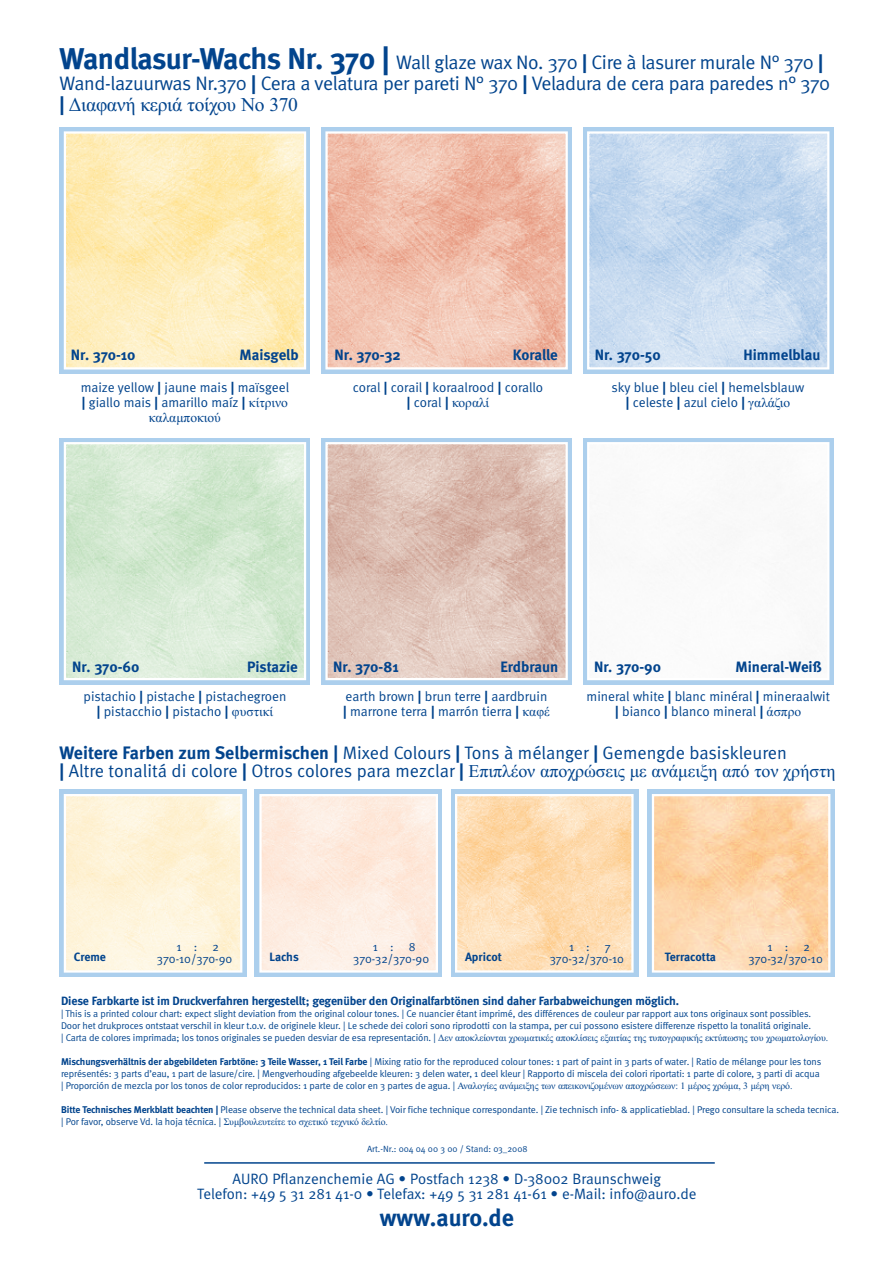
<style>
.page{position:relative;width:893px;height:1263px;background:#fff}
.page>*{position:absolute;margin:0;border:0;box-sizing:border-box;transform-origin:0 0}
.t1{font:700 24px "Meta";color:#02448d}
.t2{font:19.5px/21px "Meta Normal";letter-spacing:-.02em;color:#02448d}
.t3{font:19.5px "Times New Roman";letter-spacing:-.015em;color:#02448d}
.t4{font:18px/18.6px "Meta Normal";color:#02448d}
.t5{font:15px/15px "Meta Normal";color:#02448d;text-align:center}
.t6{font:700 15px "Meta";letter-spacing:-.005em;color:#02448d}
.t7{font:13.5px/15px "Meta Normal";color:#02448d;text-align:center}
.t8{font:13.5px "Times New Roman";color:#02448d}
.t9{font:700 12px "Meta";letter-spacing:-.01em;color:#02448d}
.t10{font:12px/12px "Meta Normal";color:#02448d}
.t11{font:9.75px/12px "Meta Normal";letter-spacing:-.01em;color:#02448d}
.t12{font:9.75px "Times New Roman";letter-spacing:-.01em;color:#02448d}
.t13{font:9px "Meta Normal";color:#02448d}
.s1{font-family:"Meta";font-weight:700;font-size:30px}
.s2{font-family:"Meta";font-weight:700}
.s3{font-family:"Times New Roman"}
.s4{font-family:"Meta Normal"}
</style>
<div class="page">
<div style="left:648px;top:790px;width:187px;height:187px;background:#accfed"></div>
<div style="left:451px;top:790px;width:187px;height:187px;background:#accfed"></div>
<div style="left:255px;top:790px;width:187px;height:187px;background:#accfed"></div>
<svg style="left:60px;top:790px;width:187px;height:187px;fill:#accfed"></svg>
<svg style="left:583px;top:438px;width:251px;height:246px;fill:#accfed"></svg>
<div style="left:321px;top:438px;width:251px;height:246px;background:#accfed"></div>
<div style="left:60px;top:438px;width:250px;height:246px;background:linear-gradient(to right,#b1d2ee,#b2d2ee)"></div>
<div style="left:583px;top:127px;width:251px;height:247px;background:#accfed"></div>
<div style="left:321px;top:127px;width:251px;height:247px;background:#accfed"></div>
<svg style="left:60px;top:127px;width:250px;height:247px;fill:#accfed"></svg>
<img style="left:67px;top:134px;width:236px;height:232px">
<div style="left:64px;top:131px;width:242px;height:238px;border:2px solid #fff"></div>
<img style="left:328px;top:134px;width:237px;height:232px">
<div style="left:325px;top:131px;width:243px;height:238px;border:2px solid #fff"></div>
<img style="left:590px;top:134px;width:236px;height:232px">
<div style="left:587px;top:131px;width:242px;height:238px;border:2px solid #fff"></div>
<img style="left:67px;top:445px;width:236px;height:232px">
<div style="left:64px;top:442px;width:242px;height:238px;border:2px solid #fff"></div>
<img style="left:328px;top:445px;width:237px;height:232px">
<div style="left:325px;top:442px;width:243px;height:238px;border:2px solid #fff"></div>
<img style="left:590px;top:445px;width:236px;height:232px">
<img style="left:67px;top:797px;width:172px;height:172px">
<div style="left:64px;top:794px;width:178px;height:178px;border:2px solid #fff"></div>
<img style="left:458px;top:797px;width:173px;height:172px">
<div style="left:455px;top:794px;width:179px;height:178px;border:2px solid #fff"></div>
<img style="left:262px;top:797px;width:173px;height:172px">
<div style="left:259px;top:794px;width:179px;height:178px;border:2px solid #fff"></div>
<img style="left:655px;top:797px;width:172px;height:172px">
<div style="left:652px;top:794px;width:178px;height:178px;border:2px solid #fff"></div>
<hr style="left:204px;top:1162px;width:511px;height:2px;background:#02448d">
<h2 class="t2" style="left:60px;top:52px;width:772px"><span class="s1">Wandlasur-Wachs Nr. 370 |</span> Wall glaze wax No. 370 <span class="s2">|</span> Cire à lasurer murale N° 370 <span class="s2">|<br></span>Wand-lazuurwas Nr.370 <span class="s2">|</span> Cera a velatura per pareti N° 370 <span class="s2">|</span> Veladura de cera para paredes n° 370</h2>
<h2 class="t3" style="left:60px;top:93px;width:240px"><span class="s2">|</span> ∆ιαφανή κεριά τοίχου Νο 370</h2>
<h3 class="t6" style="left:71px;top:346px;width:66px">Nr. 370-10</h3>
<h3 class="t6" style="left:240px;top:346px;width:61px">Maisgelb</h3>
<h3 class="t6" style="left:334px;top:346px;width:68px">Nr. 370-32</h3>
<h3 class="t6" style="left:513px;top:346px;width:46px">Koralle</h3>
<h3 class="t6" style="left:595px;top:346px;width:68px">Nr. 370-50</h3>
<h3 class="t6" style="left:743px;top:346px;width:78px">Himmelblau</h3>
<h3 class="t7" style="left:81px;top:380px;width:210px;text-align:left">maize yellow <span class="s2">|</span> jaune mais <span class="s2">|</span> maïsgeel <span class="s2">|</span> giallo mais <span class="s2">|</span> amarillo maíz <span class="s2">|</span> <span class="s3">κίτρινο</span></h3>
<h3 class="t8" style="left:149px;top:410px;width:74px">καλαµποκιού</h3>
<h3 class="t7" style="left:353px;top:380px;width:192px">coral <span class="s2">|</span> corail <span class="s2">|</span> koraalrood <span class="s2">|</span> corallo</h3>
<h3 class="t8" style="left:407px;top:395px;width:84px"><span class="s2">|</span> <span class="s4">coral</span> <span class="s2">|</span> κοραλί</h3>
<h3 class="t7" style="left:611px;top:380px;width:195px">sky blue <span class="s2">|</span> bleu ciel <span class="s2">|</span> hemelsblauw <span class="s2">|</span> celeste <span class="s2">|</span> azul cielo <span class="s2">|</span> <span class="s3">γαλάζιο</span></h3>
<h3 class="t6" style="left:72px;top:658px;width:69px">Nr. 370-60</h3>
<h3 class="t6" style="left:247px;top:658px;width:52px">Pistazie</h3>
<h3 class="t6" style="left:333px;top:658px;width:67px">Nr. 370-81</h3>
<h3 class="t6" style="left:501px;top:658px;width:59px">Erdbraun</h3>
<h3 class="t6" style="left:594px;top:658px;width:68px">Nr. 370-90</h3>
<h3 class="t6" style="left:735px;top:658px;width:88px">Mineral-Weiß</h3>
<h3 class="t7" style="left:84px;top:688px;width:204px">pistachio <span class="s2">|</span> pistache <span class="s2">|</span> pistachegroen <span class="s2">|</span> pistacchio <span class="s2">|</span> pistacho <span class="s2">|</span> <span class="s3">φυστικί</span></h3>
<h3 class="t7" style="left:343px;top:688px;width:208px;text-align:left">earth brown <span class="s2">|</span> brun terre <span class="s2">|</span> aardbruin <span class="s2">|</span> marrone terra <span class="s2">|</span> marrón tierra <span class="s2">|</span> <span class="s3">καφέ</span></h3>
<h3 class="t7" style="left:586px;top:688px;width:245px">mineral white <span class="s2">|</span> blanc minéral <span class="s2">|</span> mineraalwit <span class="s2">|</span> bianco <span class="s2">|</span> blanco mineral <span class="s2">|</span> <span class="s3">άσπρο</span></h3>
<h3 class="t4" style="left:60px;top:743px;width:777px"><span class="s2">Weitere Farben zum Selbermischen |</span> Mixed Colours <span class="s2">|</span> Tons à mélanger <span class="s2">|</span> Gemengde basiskleuren<br><span class="s2">|</span> Altre tonalitá di colore <span class="s2">|</span> Otros colores para mezclar <span class="s2">|</span> <span class="s3">Επιπλέον αποχρώσεις µε ανάµειξη από τον χρήστη</span></h3>
<p class="t10" style="left:353px;top:941px;width:78px;text-indent:56px">8<br>370-32/370-90</p>
<p class="t10" style="left:569px;top:941px;width:22px">1 :</p>
<p class="t10" style="left:157px;top:941px;width:77px;text-indent:55px">2<br>370-10/370-90</p>
<p class="t10" style="left:373px;top:941px;width:22px">1 :</p>
<p class="t10" style="left:748px;top:941px;width:76px;text-indent:55px">2<br>370-32/370-10</p>
<p class="t10" style="left:176px;top:941px;width:22px">1 :</p>
<p class="t10" style="left:550px;top:941px;width:76px;text-indent:55px">7<br>370-32/370-10</p>
<p class="t10" style="left:767px;top:941px;width:22px">1 :</p>
<p class="t9" style="left:74px;top:950px;width:34px">Creme</p>
<p class="t9" style="left:269px;top:950px;width:31px">Lachs</p>
<p class="t9" style="left:465px;top:950px;width:38px">Apricot</p>
<p class="t9" style="left:665px;top:950px;width:53px">Terracotta</p>
<p class="t9" style="left:61px;top:993px;width:619px">Diese Farbkarte ist im Druckverfahren hergestellt; gegenüber den Originalfarbtönen sind daher Farbabweichungen möglich.</p>
<p class="t11" style="left:61px;top:1007px;width:752px">| This is a printed colour chart: expect slight deviation from the original colour tones. | Ce nuancier étant imprimé, des différences de couleur par rapport aux tons originaux sont possibles.<br>Door het drukproces ontstaat verschil in kleur t.o.v. de originele kleur. | Le schede dei colori sono riprodotti con la stampa, per cui possono esistere differenze rispetto la tonalitá originale.</p>
<p class="t12" style="left:61px;top:1032px;width:769px"><span class="s4">| Carta de colores imprimada; los tonos originales se pueden desviar de esa representación. |</span> ∆εν αποκλείονται χρωµατικές αποκλίσεις εξαιτίας της τυπογραφικής εκτύπωσης του χρωµατολογίου.</p>
<p class="t11" style="left:61px;top:1055px;width:762px"><span class="s2">Mischungsverhältnis der abgebildeten Farbtöne: 3 Teile Wasser, 1 Teil Farbe</span> | Mixing ratio for the reproduced colour tones: 1 part of paint in 3 parts of water. | Ratio de mélange pour les tons représentés: 3 parts d’eau, 1 part de lasure/cire. | Mengverhouding afgebeelde kleuren: 3 delen water, 1 deel kleur | Rapporto di miscela dei colori riportati: 1 parte di colore, 3 parti di acqua | Proporción de mezcla por los tonos de color reproducidos: 1 parte de color en 3 partes de agua. | <span class="s3">Αναλογίες ανάµειξης των απεικονιζοµένων αποχρώσεων: 1 µέρος χρώµα, 3 µέρη νερό.</span></p>
<p class="t11" style="left:61px;top:1103px;width:779px"><span class="s2">Bitte Technisches Merkblatt beachten |</span> Please observe the technical data sheet. | Voir fiche technique correspondante. | Zie technisch info- &amp; applicatieblad. | Prego consultare la scheda tecnica.</p>
<p class="t12" style="left:61px;top:1116px;width:328px"><span class="s4">| Por favor, observe Vd. la hoja técnica. |</span> Συµβουλευτείτε το σχετικό τεχνικό δελτίο.</p>
<p class="t13" style="left:367px;top:1143px;width:162px">Art.-Nr.: 004 04 00 3 00 / Stand: 03_2008</p>
<h3 class="t5" style="left:197px;top:1171px;width:501px">AURO Pflanzenchemie AG • Postfach 1238 • D-38002 Braunschweig<br>Telefon: +49 5 31 281 41-0 • Telefax: +49 5 31 281 41-61 • e-Mail: info@auro.de</h3>
<h1 class="t1" style="left:380px;top:1203px;width:135px">www.auro.de</h1>
</div>
